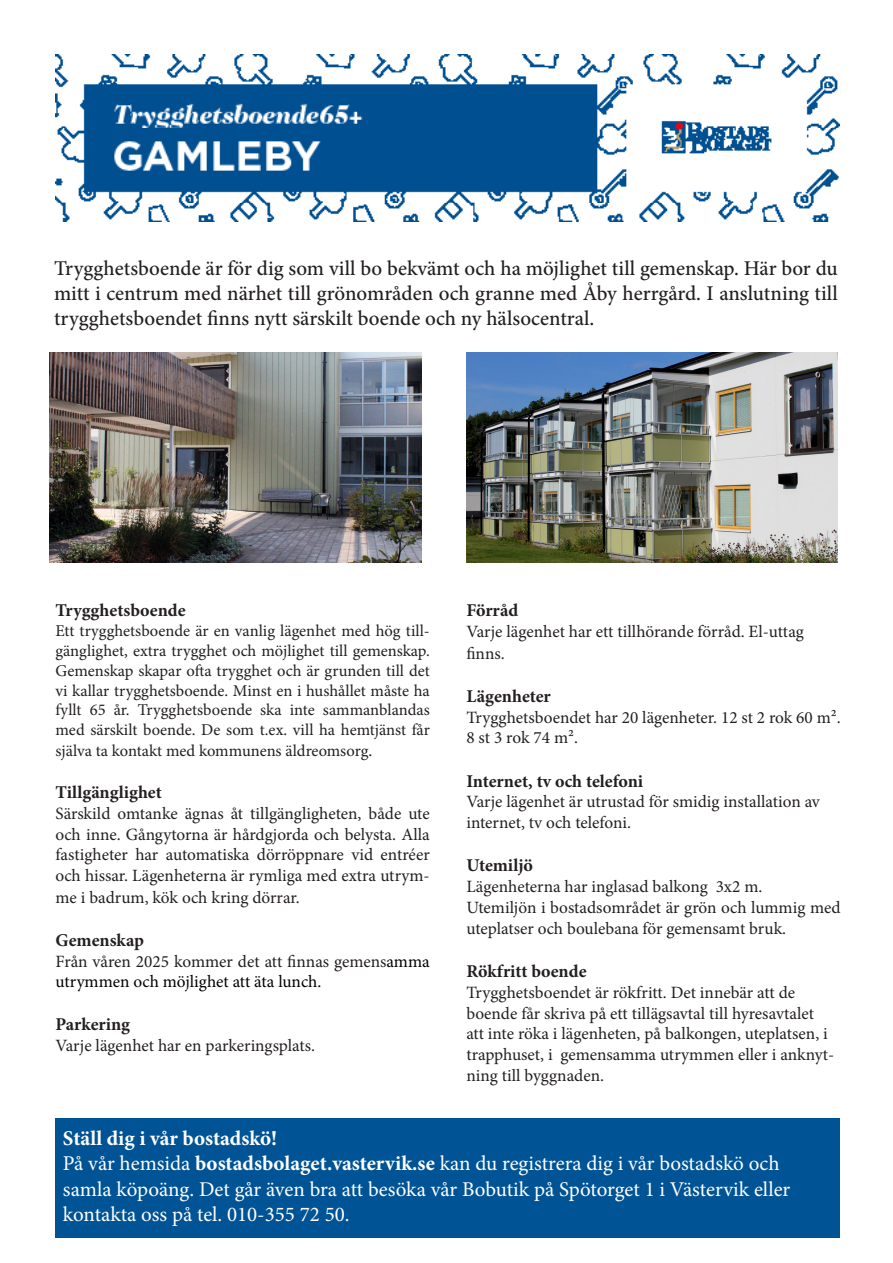
<style>
.page{position:relative;width:893px;height:1263px;background:#fff}
.page>*{position:absolute;margin:0;border:0;box-sizing:border-box;transform-origin:0 0}
.t1{font:500 21px/25.2px "Minion Pro";color:#231f20;text-align:justify}
.t2{font:21px/25.2px "Minion Pro";color:#fff}
.t3{font:700 21px "Minion Pro";color:#fff}
.t4{font:700 18px "Minion Pro";color:#231f20}
.t5{font:17.25px/20.7px "Minion Pro";color:#231f20}
.t6{font:16.5px/20px "Minion Pro";letter-spacing:-.005em;color:#231f20;text-align:justify}
.s1{font-weight:500}
.s2{color:#000}
.s3{font-weight:700}
</style>
<div class="page">
<img style="left:466px;top:352px;width:372px;height:211px">
<img style="left:55px;top:54px;width:784px;height:168px">
<div style="left:55px;top:1118px;width:785px;height:119px;background:#005495"></div>
<img style="left:50px;top:352px;width:371px;height:211px">
<p class="t1" style="left:54px;top:256px;width:785px">Trygghetsboende är för dig som vill bo bekvämt och ha möjlighet till gemenskap. Här bor du mitt i centrum med närhet till grönområden och granne med Åby herrgård. I anslutning till trygghetsboendet finns nytt särskilt boende och ny hälsocentral.</p>
<p class="t4" style="left:55px;top:598px;width:132px">Trygghetsboende</p>
<p class="t6" style="left:55px;top:621px;width:376px">Ett trygghetsboende är en vanlig lägenhet med hög till&shy;gänglighet, extra trygghet och möjlighet till gemenskap.<br>Gemenskap skapar ofta trygghet och är grunden till det vi kallar trygghetsboende. Minst en i hushållet måste ha fyllt 65 år. Trygghetsboende ska inte sammanblandas med särskilt boende. De som t.ex. vill ha hemtjänst får själva ta kontakt med kommunens äldreomsorg<span class="s1">.</span></p>
<p class="t4" style="left:55px;top:780px;width:108px">Tillgänglighet</p>
<p class="t5" style="left:55px;top:803px;width:376px;text-align:justify">Särskild omtanke ägnas åt tillgängligheten, både ute och inne. Gångytorna är hårdgjorda och belysta. Alla fastigheter har automatiska dörröppnare vid entréer och hissar. Lägenheterna är rymliga med extra utrym&shy;me i badrum, kök och kring dörrar.</p>
<p class="t4" style="left:55px;top:927px;width:90px">Gemenskap</p>
<p class="t5" style="left:55px;top:951px;width:376px">Från våren 2025 kommer det att finnas gemens<span class="s2">amma utrymmen och möjlighet att äta lunch.</span></p>
<p class="t4" style="left:55px;top:1012px;width:76px">Parkering</p>
<p class="t5" style="left:55px;top:1035px;width:261px">Varje lägenhet har en parkeringsplats.</p>
<p class="t4" style="left:466px;top:598px;width:53px">Förråd</p>
<p class="t5" style="left:466px;top:621px;width:339px;line-height:21.6px">Varje lägenhet har ett tillhörande förråd. El-uttag finns.</p>
<p class="t4" style="left:466px;top:683px;width:86px">Lägenheter</p>
<p class="t5" style="left:466px;top:707px;width:376px">Trygghetsboendet har 20 lägenheter. 12 st 2 rok 60 m².<br>8 st 3 rok 74 m².</p>
<p class="t4" style="left:466px;top:768px;width:178px">Internet, tv och telefoni</p>
<p class="t5" style="left:466px;top:791px;width:355px">Varje lägenhet är utrustad för smidig installation av internet, tv och telefoni.</p>
<p class="t4" style="left:466px;top:853px;width:68px">Utemiljö</p>
<p class="t5" style="left:466px;top:876px;width:297px">Lägenheterna har inglasad balkong 3x2 m.</p>
<p class="t5" style="left:466px;top:896px;width:376px;line-height:21.6px">Utemiljön i bostadsområdet är grön och lummig med uteplatser och boulebana för gemensamt bruk.</p>
<p class="t4" style="left:466px;top:959px;width:122px">Rökfritt boende</p>
<p class="t5" style="left:466px;top:982px;width:369px">Trygghetsboendet är rökfritt. Det innebär att de boende får skriva på ett tillägsavtal till hyresavtalet att inte röka i lägenheten, på balkongen, uteplatsen, i trapphuset, i gemensamma utrymmen eller i anknyt&shy;ning till byggnaden.</p>
<p class="t3" style="left:63px;top:1123px;width:216px">Ställ dig i vår bostadskö!</p>
<p class="t2" style="left:63px;top:1151px;width:729px">På vår hemsida <span class="s3">bostadsbolaget.vastervik.se</span> kan du registrera dig i vår bostadskö och samla köpoäng. Det går även bra att besöka vår Bobutik på Spötorget 1 i Västervik eller kontakta oss på tel. 010-355 72 50.</p>
</div>
